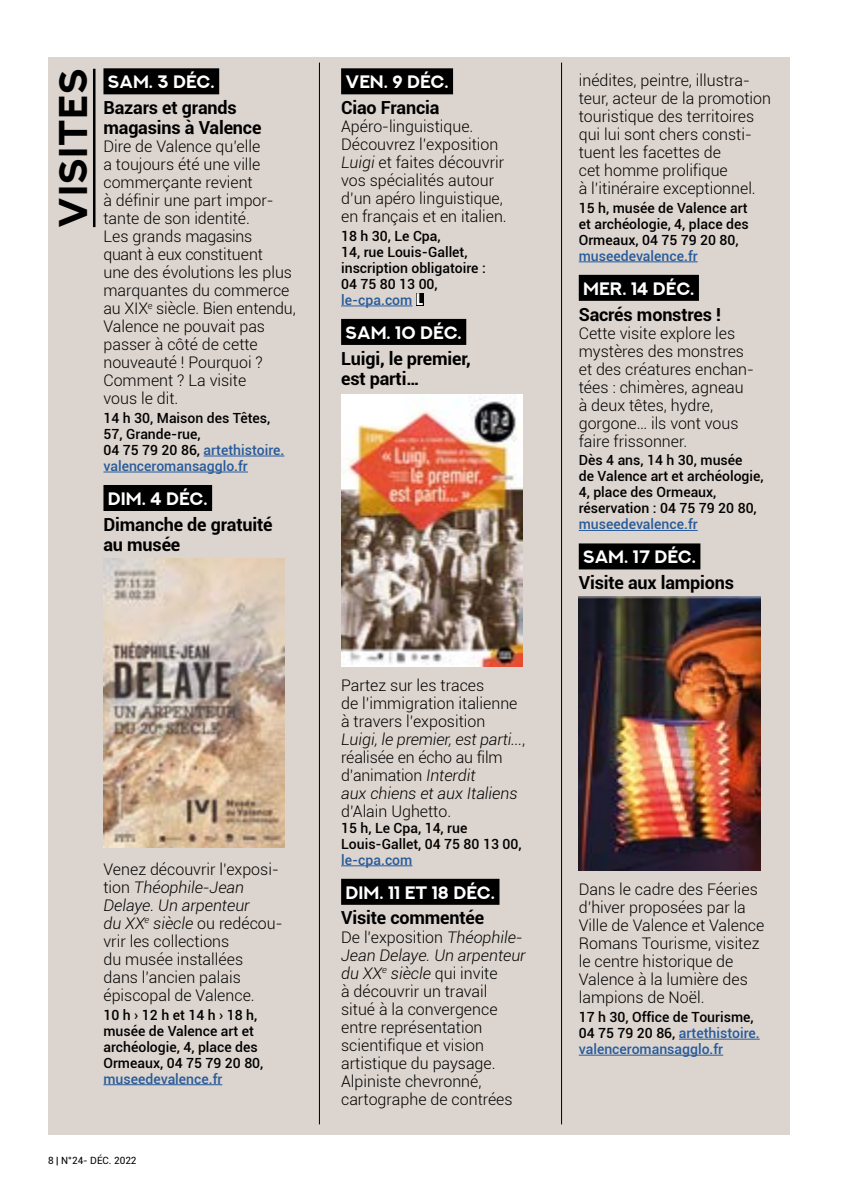
<style>
.page{position:relative;width:842px;height:1191px;background:#fff}
.page>*{position:absolute;margin:0;border:0;box-sizing:border-box;transform-origin:0 0}
.t1{font:700 40px "NEXTART";letter-spacing:.02em;color:#000}
.t2{font:700 18px/20px "Roboto";letter-spacing:-.01em;color:#000}
.t3{font:700 18px "NEXTART";color:#fff}
.t4{font:300 16px/18px "Roboto";color:#000}
.t5{font:500 14px/16px "Roboto";color:#000}
.t6{font:500 14px/16px "Roboto";color:#275b9b}
.t7{font:10px "Roboto";color:#000}
.s1{color:#275b9b}
.s2{font-style:italic}
.s3{font-family:"Univers LT Std";font-weight:700;font-stretch:condensed;font-size:16.4px;color:#fff}
.s4{color:#000}
</style>
<div class="page">
<div style="left:48px;top:57px;width:741px;height:1077px;background:#dcd4ce"></div>
<hr style="left:93px;top:69px;width:2px;height:158px;background:#000">
<div style="left:103px;top:68px;width:116px;height:26px;background:#000"></div>
<hr style="left:204px;top:455px;width:80px;height:1px;background:#275b9b">
<hr style="left:103px;top:471px;width:145px;height:1px;background:#275b9b">
<div style="left:103px;top:485px;width:109px;height:26px;background:#000"></div>
<hr style="left:103px;top:1084px;width:119px;height:1px;background:#275b9b">
<div style="left:341px;top:68px;width:112px;height:26px;background:#000"></div>
<hr style="left:341px;top:305px;width:71px;height:1px;background:#275b9b">
<div style="left:341px;top:319px;width:125px;height:26px;background:#000"></div>
<hr style="left:341px;top:865px;width:71px;height:1px;background:#275b9b">
<div style="left:341px;top:878px;width:158px;height:26px;background:#000"></div>
<div style="left:416px;top:293px;width:7px;height:13px;background:#000"></div>
<hr style="left:579px;top:261px;width:119px;height:1px;background:#275b9b">
<div style="left:579px;top:275px;width:120px;height:26px;background:#000"></div>
<hr style="left:579px;top:530px;width:119px;height:1px;background:#275b9b">
<div style="left:579px;top:543px;width:121px;height:26px;background:#000"></div>
<hr style="left:679px;top:1038px;width:81px;height:1px;background:#275b9b">
<hr style="left:579px;top:1054px;width:144px;height:1px;background:#275b9b">
<hr style="left:319px;top:63px;width:1px;height:1061px;background:#000">
<hr style="left:561px;top:63px;width:1px;height:1061px;background:#000">
<img style="left:103px;top:558px;width:182px;height:290px">
<img style="left:579px;top:597px;width:181px;height:273px">
<img style="left:341px;top:394px;width:182px;height:272px">
<h1 class="t1" style="left:49px;top:228px;width:161px;rotate:-90deg">VISITES</h1>
<p class="t3" style="left:108px;top:71px;width:108px">SAM. 3 DÉC.</p>
<p class="t2" style="left:103px;top:97px;width:159px">Bazars et grands magasins à Valence</p>
<p class="t4" style="left:103px;top:137px;width:194px">Dire de Valence qu’elle<br>a toujours été une ville commerçante revient<br>à définir une part impor&shy;tante de son identité.<br>Les grands magasins<br>quant à eux constituent<br>une des évolutions les plus marquantes du commerce au XIX<sup>e</sup> siècle. Bien entendu,<br>Valence ne pouvait pas passer à côté de cette nouveauté ! Pourquoi ?<br>Comment ? La visite<br>vous le dit.</p>
<p class="t5" style="left:103px;top:409px;width:182px">14 h 30, Maison des Têtes,<br>57, Grande-rue,<br>04 75 79 20 86, <span class="s1">artethistoire. valenceromansagglo.fr</span></p>
<p class="t3" style="left:108px;top:487px;width:101px">DIM. 4 DÉC.</p>
<p class="t2" style="left:103px;top:513px;width:171px">Dimanche de gratuité au musée</p>
<p class="t3" style="left:346px;top:71px;width:104px">VEN. 9 DÉC.</p>
<p class="t2" style="left:341px;top:97px;width:100px">Ciao Francia</p>
<p class="t4" style="left:341px;top:117px;width:167px">Apéro-linguistique.<br>Découvrez l’exposition<br><span class="s2">Luigi</span> et faites découvrir vos spécialités autour d’un apéro linguistique, en français et en italien.</p>
<p class="t5" style="left:341px;top:227px;width:146px">18 h 30, Le Cpa,<br>14, rue Louis-Gallet, inscription obligatoire :<br>04 75 80 13 00, <span class="s1">le-cpa.com</span> <span class="s3">L</span></p>
<p class="t3" style="left:346px;top:321px;width:118px">SAM. 10 DÉC.</p>
<p class="t2" style="left:341px;top:347px;width:131px">Luigi, le premier, est parti…</p>
<p class="t4" style="left:103px;top:859px;width:180px">Venez découvrir l’exposi&shy;tion <span class="s2">Théophile-Jean<br>Delaye. Un arpenteur<br>du XX</span><sup>e</sup> <span class="s2">siècle</span> ou redécou&shy;vrir les collections<br>du musée installées<br>dans l’ancien palais épiscopal de Valence.</p>
<p class="t5" style="left:103px;top:1006px;width:161px">10 h › 12 h et 14 h › 18 h, musée de Valence art et archéologie, 4, place des<br>Ormeaux, 04 75 79 20 80,</p>
<p class="t6" style="left:103px;top:1070px;width:120px">museedevalence.fr</p>
<p class="t7" style="left:48px;top:1153px;width:90px">8 | N°24- DÉC. 2022</p>
<p class="t4" style="left:341px;top:675px;width:186px">Partez sur les traces<br>de l’immigration italienne à travers l’exposition<br><span class="s2">Luigi, le premier, est parti...</span>, réalisée en écho au film d’animation <span class="s2">Interdit<br>aux chiens et aux Italiens</span></p>
<p class="t4" style="left:341px;top:801px;width:112px">d’Alain Ughetto.</p>
<p class="t5" style="left:341px;top:819px;width:182px">15 h, Le Cpa, 14, rue<br>Louis-Gallet, 04 75 80 13 00,</p>
<p class="t6" style="left:341px;top:851px;width:73px">le-cpa.com</p>
<p class="t3" style="left:346px;top:881px;width:151px">DIM. 11 ET 18 DÉC.</p>
<p class="t2" style="left:341px;top:907px;width:145px">Visite commentée</p>
<p class="t4" style="left:341px;top:927px;width:186px">De l’exposition <span class="s2">Théophile-<br>Jean Delaye. Un arpenteur du XX</span><sup>e</sup> <span class="s2">siècle</span> qui invite<br>à découvrir un travail<br>situé à la convergence entre représentation scientifique et vision artistique du paysage.<br>Alpiniste chevronné, cartographe de contrées</p>
<p class="t4" style="left:579px;top:71px;width:194px">inédites, peintre, illustra&shy;teur, acteur de la promotion touristique des territoires qui lui sont chers consti&shy;tuent les facettes de<br>cet homme prolifique<br>à l’itinéraire exceptionnel.</p>
<p class="t5" style="left:579px;top:199px;width:171px;text-align:justify">15 h, musée de Valence art et archéologie, 4, place des Ormeaux, 04 75 79 20 80,</p>
<p class="t6" style="left:579px;top:247px;width:120px">museedevalence.fr</p>
<p class="t3" style="left:583px;top:277px;width:113px">MER. 14 DÉC.</p>
<p class="t2" style="left:579px;top:303px;width:144px">Sacrés monstres !</p>
<p class="t4" style="left:579px;top:323px;width:176px">Cette visite explore les mystères des monstres et des créatures enchan&shy;tées : chimères, agneau à deux têtes, hydre, gorgone… ils vont vous faire frissonner.</p>
<p class="t5" style="left:579px;top:452px;width:186px">Dès 4 ans, 14 h 30, musée<br>de Valence art et archéologie,<br>4, place des Ormeaux, réservation : 04 75 79 20 80,</p>
<p class="t6" style="left:579px;top:516px;width:120px">museedevalence.fr</p>
<p class="t3" style="left:583px;top:546px;width:114px">SAM. 17 DÉC.</p>
<p class="t2" style="left:579px;top:572px;width:157px">Visite aux lampions</p>
<p class="t4" style="left:579px;top:880px;width:187px">Dans le cadre des Féeries d’hiver proposées par la<br>Ville de Valence et Valence<br>Romans Tourisme, visitez le centre historique de<br>Valence à la lumière des lampions de Noël.</p>
<p class="t6" style="left:579px;top:1008px;width:182px"><span class="s4">17 h 30, Office de Tourisme,<br>04 75 79 20 86,</span> artethistoire. valenceromansagglo.fr</p>
</div>
